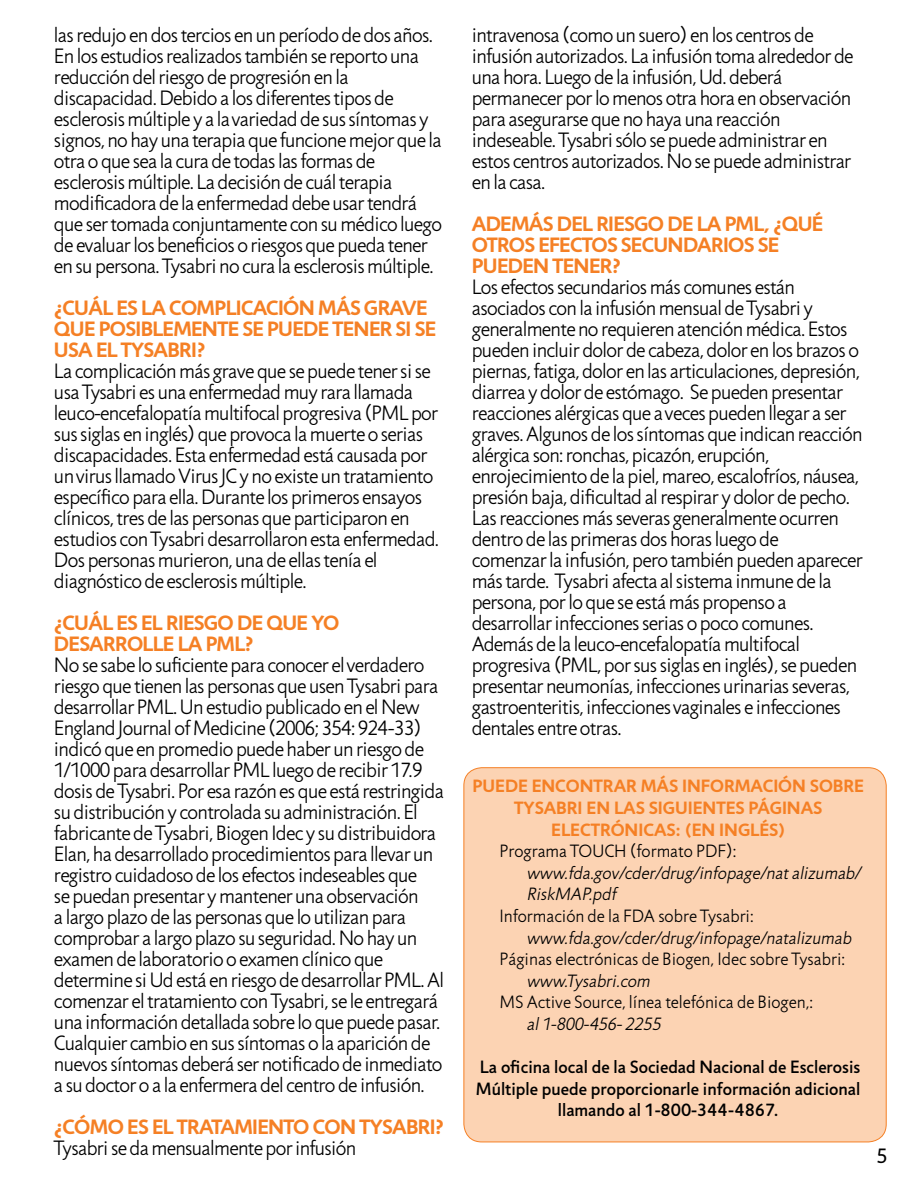
<style>
.page{position:relative;width:918px;height:1188px;background:#fff}
.page>*{position:absolute;margin:0;border:0;box-sizing:border-box;transform-origin:0 0}
.t1{font:300 21px/21px "Jigsaw";letter-spacing:-.03em;color:#000}
.t2{font:700 21px/21px "Jigsaw";letter-spacing:-.03em;color:#f58025}
.t3{font:21px "Jigsaw";color:#000}
.t4{font:300 18px "Jigsaw";color:#000}
.t5{font:italic 300 18px/21.6px "Jigsaw";color:#000}
.t6{font:500 18px/21.6px "Jigsaw";color:#000;text-align:center}
.t7{font:700 18px "Jigsaw";color:#f58025}
</style>
<div class="page">
<div style="left:464px;top:768px;width:422px;height:374px;background:#fcd3b3;border-radius:18px"></div>
<p class="t1" style="left:54px;top:25px;width:390px">lasredujoendostercios enunperíododedos años.<br>Enlos estudiosrealizadostambiénse reportouna reducción del riesgo de progresión en la discapacidad.Debidoa losdiferentestiposde esclerosismúltiple y a lavariedadde sussíntomas y signos,nohayuna terapiaque funcionemejorque la otra o que sea la cura de todas las formas de esclerosismúltiple. Ladecisiónde cuálterapia modificadorade la enfermedaddebeusartendrá que sertomada conjuntamente consumédicoluego de evaluarlosbeneficiosoriesgosquepueda tener ensupersona.Tysabrinocura la esclerosismúltiple.</p>
<p class="t2" style="left:54px;top:297px;width:384px">¿CUÁL ES LA COMPLICACIÓN MÁS GRAVE<br>QUE POSIBLEMENTE SE PUEDE TENER SI SE<br>USA EL TYSABRI?</p>
<p class="t1" style="left:54px;top:361px;width:387px">La complicaciónmás graveque sepuede tenersise usaTysabri esuna enfermedadmuy rara llamada leuco-encefalopatíamultifocalprogresiva (PMLpor sussiglas eninglés)queprovoca lamuerteoserias discapacidades.Esta enfermedadestá causadapor unvirusllamadoVirusJCynoexisteuntratamiento específicopara ella.Durante losprimeros ensayos clínicos,tresde laspersonasqueparticiparonen estudios conTysabridesarrollaronesta enfermedad.<br>Dospersonasmurieron,unade ellastenía el diagnósticode esclerosismúltiple.</p>
<p class="t2" style="left:54px;top:612px;width:287px">¿CUÁL ES EL RIESGO DE QUE YO<br>D ESARROLLE LA PML?</p>
<p class="t1" style="left:54px;top:655px;width:392px">Nose sabe losuficientepara conocer elverdadero riesgoque tienenlaspersonasqueusenTysabripara desarrollarPML.UnestudiopublicadoenelNew EnglandJournalofMedicine (2006;354:924-33) indicó que en promedio puede haber un riesgo de 1/1000paradesarrollarPML luegode recibir17.9 dosisdeTysabri.Por esa razónesque está restringida sudistribucióny controlada suadministración.El fabricantedeTysabri,BiogenIdec y sudistribuidora Elan,hadesarrolladoprocedimientospara llevarun registro cuidadoso de los efectos indeseables que sepuedanpresentar ymantenerunaobservación<br>a largo plazo de las personas que lo utilizan para comprobar a largoplazosuseguridad.Nohayun examende laboratoriooexamenclínicoque determine siUdestá enriesgodedesarrollarPML.Al comenzar eltratamientoconTysabri,se le entregará una informacióndetallada sobre loquepuedepasar.<br>Cualquier cambioensussíntomasola apariciónde nuevossíntomasdeberá sernotificadode inmediato a sudoctoroa la enfermeradel centrode infusión.</p>
<p class="t2" style="left:54px;top:1116px;width:392px">¿CÓMO ES EL TRATAM IENTO CON TYSABRI?</p>
<p class="t1" style="left:54px;top:1138px;width:304px">Tysabrisedamensualmenteporinfusión</p>
<p class="t1" style="left:472px;top:25px;width:383px">intravenosa (comounsuero) enlos centrosde infusiónautorizados. La infusióntoma alrededorde unahora. Luegode la infusión,Ud.deberá permanecerporlomenosotrahora enobservación para asegurarsequenohayauna reacción indeseable.Tysabrisólosepuede administrar en estos centros autorizados.Nosepuede administrar enla casa.</p>
<p class="t2" style="left:472px;top:213px;width:353px">ADEMÁS DEL RIESGO DE LA PML, ¿QUÉ<br>OTROS EFECTOS SECUNDARIOS SE<br>PUEDEN TENER?</p>
<p class="t1" style="left:472px;top:277px;width:393px">Los efectossecundariosmás comunes están asociados conla infusiónmensualdeTysabri y generalmentenorequierenatenciónmédica.Estos pueden incluir dolor de cabeza, dolor en los brazos o piernas, fatiga, dolor en las articulaciones, depresión, diarrea ydolorde estómago. Sepuedenpresentar reacciones alérgicasque avecespuedenllegar a ser graves.Algunosde lossíntomasque indicanreacción alérgica son: ronchas, picazón, erupción, enrojecimientode lapiel,mareo, escalofríos,náusea, presiónbaja,dificultadalrespirar ydolordepecho.<br>Lasreaccionesmásseveras generalmenteocurren dentro de las primeras dos horas luego de<br>comenzar la infusión, pero también pueden aparecer mástarde. Tysabri afecta alsistema inmunede la persona, por lo que se está más propenso a desarrollarinfeccionesseriasopococomunes.<br>Ademásde la leuco-encefalopatíamultifocal progresiva (PML,porsussiglas eninglés),sepueden presentarneumonías,infeccionesurinariasseveras, gastroenteritis,infeccionesvaginales e infecciones dentales entreotras.</p>
<p class="t7" style="left:472px;top:775px;width:393px">PUEDE ENCONTRAR MÁS INFORMACIÓN SOBRE</p>
<p class="t7" style="left:514px;top:797px;width:299px">TYSABRI EN LAS SIGUIENTES PÁGINAS</p>
<p class="t7" style="left:551px;top:818px;width:235px">ELECTRÓNICAS: (EN INGLÉS)</p>
<p class="t4" style="left:500px;top:841px;width:238px">Programa TOUCH (formato PDF):</p>
<p class="t5" style="left:526px;top:862px;width:339px">www.fda.gov/cder/drug/infopage/nat alizumab/<br>RiskMAP.pdf</p>
<p class="t4" style="left:500px;top:906px;width:256px">Información de la FDA sobre Tysabri:</p>
<p class="t5" style="left:526px;top:927px;width:330px">www.fda.gov/cder/drug/infopage/natalizumab</p>
<p class="t4" style="left:500px;top:949px;width:347px">Páginas electrónicas de Biogen, Idec sobre Tysabri:</p>
<p class="t5" style="left:526px;top:970px;width:128px">www.Tysabri.com</p>
<p class="t4" style="left:500px;top:992px;width:315px">MS Active Source, línea telefónica de Biogen,:</p>
<p class="t5" style="left:526px;top:1013px;width:139px">al 1-800-456- 2255</p>
<p class="t6" style="left:476px;top:1056px;width:386px">La oficina local de la Sociedad Nacional de Esclerosis<br>Múltiple puede proporcionarle información adicional llamando al 1-800-344-4867.</p>
<p class="t3" style="left:876px;top:1144px;width:13px">5</p>
</div>
